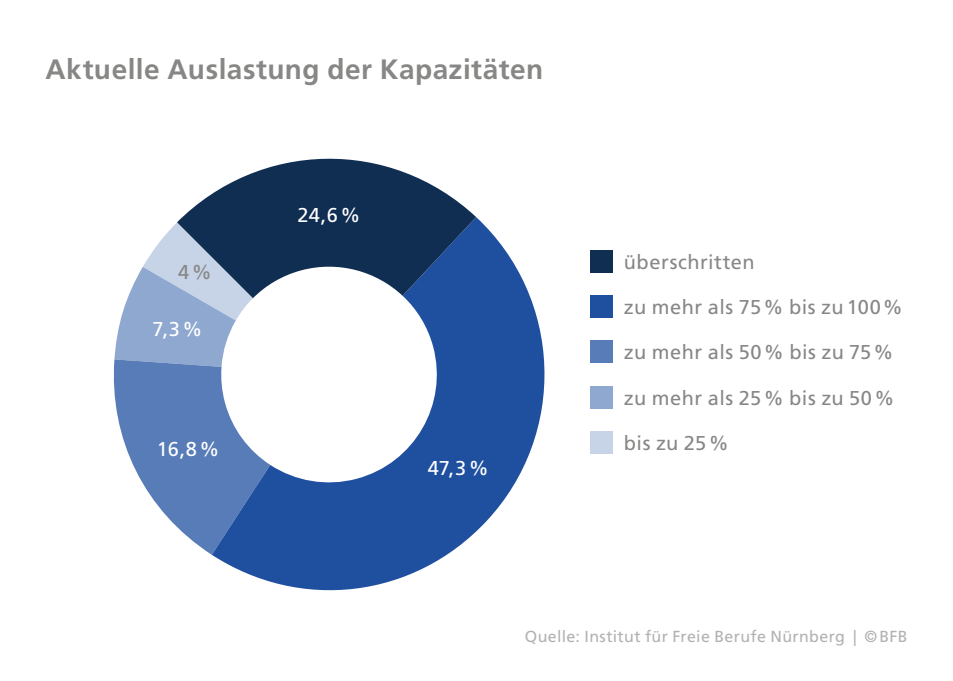
<style>
.page{position:relative;width:953px;height:681px;background:#fff}
.page>*{position:absolute;margin:0;border:0;box-sizing:border-box;transform-origin:0 0}
.t1{font:700 28px "Frutiger";letter-spacing:.02em;color:#878786}
.t2{font:20px "Frutiger";letter-spacing:.02em;color:#878786}
.t3{font:20px "Frutiger";color:#fff}
.t4{font:16px "Frutiger";letter-spacing:.02em;color:#b1b2b3}
</style>
<div class="page">
<svg style="left:114px;top:222px;width:98px;height:137px"></svg>
<svg style="left:113px;top:359px;width:99px;height:195px;fill:#577cb8"></svg>
<svg style="left:212px;top:217px;width:333px;height:374px"></svg>
<svg style="left:177px;top:158px;width:299px;height:140px;fill:#102d52"></svg>
<div style="left:590px;top:295px;width:22px;height:22px;background:#1f50a0"></div>
<div style="left:590px;top:249px;width:22px;height:23px;background:#102d52"></div>
<div style="left:590px;top:340px;width:22px;height:23px;background:#577cb8"></div>
<div style="left:590px;top:386px;width:22px;height:22px;background:#8fa8d0"></div>
<div style="left:590px;top:431px;width:22px;height:23px;background:#c7d3e7"></div>
<h1 class="t1" style="left:45px;top:52px;width:499px">Aktuelle Auslastung der Kapazitäten</h1>
<p class="t2" style="left:178px;top:260px;width:35px">4%</p>
<p class="t3" style="left:152px;top:317px;width:51px">7,3%</p>
<p class="t3" style="left:157px;top:436px;width:64px">16,8%</p>
<p class="t3" style="left:297px;top:203px;width:64px">24,6%</p>
<p class="t3" style="left:427px;top:456px;width:63px">47,3%</p>
<p class="t2" style="left:624px;top:250px;width:132px">überschritten</p>
<p class="t2" style="left:624px;top:295px;width:280px">zu mehr als 75% bis zu 100%</p>
<p class="t2" style="left:624px;top:340px;width:271px">zu mehr als 50% bis zu 75%</p>
<p class="t2" style="left:624px;top:386px;width:272px">zu mehr als 25% bis zu 50%</p>
<p class="t2" style="left:624px;top:431px;width:106px">bis zu 25%</p>
<p class="t4" style="left:525px;top:626px;width:384px">Quelle: Institut für Freie Berufe Nürnberg | ©BFB</p>
</div>
